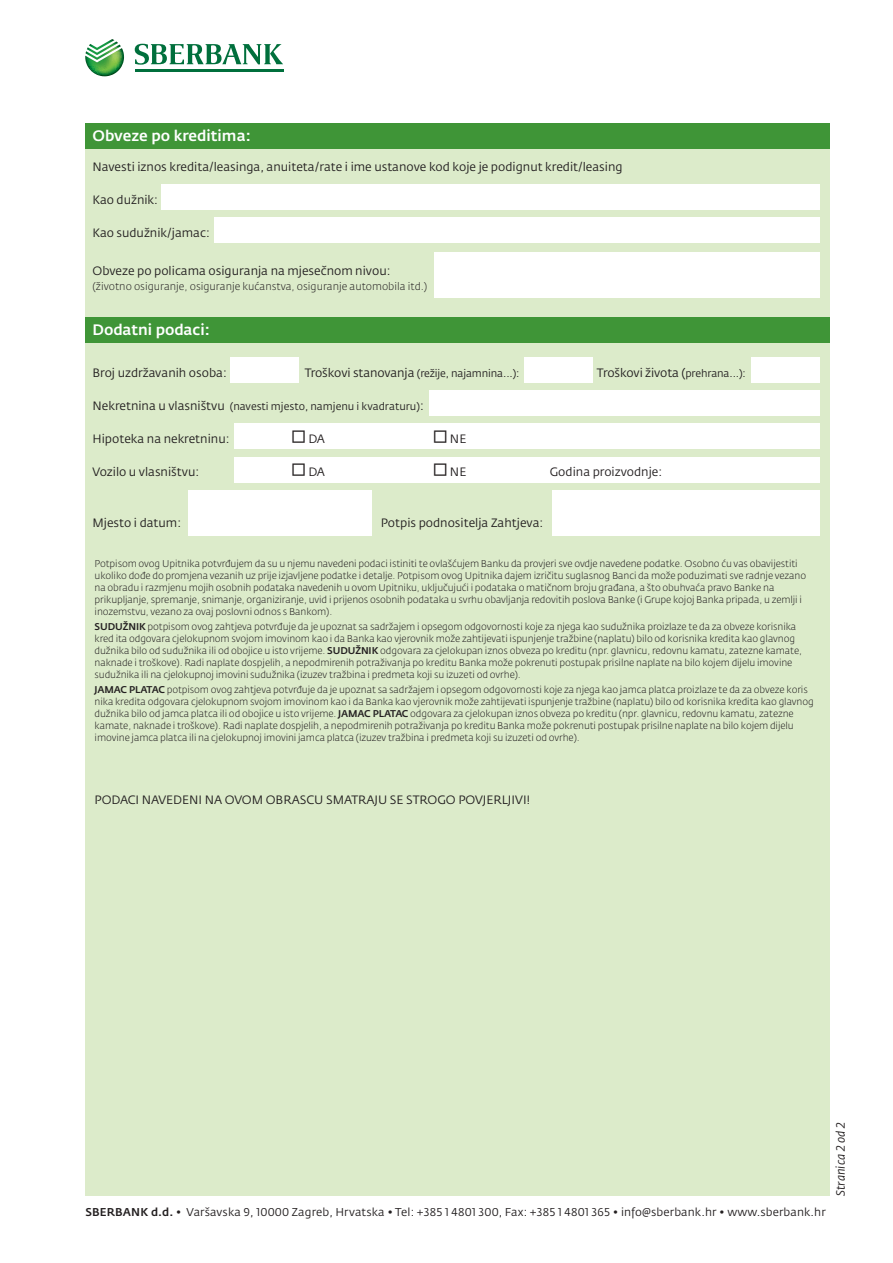
<style>
.page{position:relative;width:893px;height:1263px;background:#fff}
.page>*{position:absolute;margin:0;border:0;box-sizing:border-box;transform-origin:0 0}
.t1{font:500 15px "Fedra Sans Pro";color:#fff}
.t2{font:12px "Fedra Sans Pro";color:#231f20}
.t3{font:italic 12px "Fedra Sans Pro";color:#231f20}
.t4{font:11.25px "Fedra Sans Pro";letter-spacing:.01em;color:#231f20}
.t5{font:10.5px "Fedra Sans Pro";color:#231f20}
.t6{font:300 10.5px "Fedra Sans Pro";color:#231f20}
.t7{font:300 9.75px/12px "Fedra Sans Pro";letter-spacing:-.01em;color:#231f20}
.s1{font-size:12px}
.s2{font-size:10.5px}
.s3{font-size:18px}
.s4{font-weight:500}
</style>
<div class="page">
<svg style="left:85px;top:39px;width:39px;height:37px"></svg>
<svg style="left:135px;top:44px;width:148px;height:21px"></svg>
<hr style="left:135px;top:69px;width:148px;height:2px;background:#006f3c">
<div style="left:85px;top:123px;width:744px;height:1073px;background:#dcebca"></div>
<div style="left:85px;top:123px;width:744px;height:26px;background:#3f9537"></div>
<div style="left:85px;top:317px;width:744px;height:25px;background:#3f9537"></div>
<div style="left:162px;top:184px;width:658px;height:26px;background:#fff"></div>
<div style="left:230px;top:358px;width:68px;height:25px;background:#fff"></div>
<div style="left:524px;top:358px;width:68px;height:25px;background:#fff"></div>
<div style="left:752px;top:358px;width:68px;height:25px;background:#fff"></div>
<div style="left:429px;top:390px;width:391px;height:26px;background:#fff"></div>
<div style="left:234px;top:423px;width:586px;height:26px;background:#fff"></div>
<div style="left:234px;top:457px;width:586px;height:25px;background:#fff"></div>
<div style="left:215px;top:218px;width:605px;height:25px;background:#fff"></div>
<div style="left:435px;top:252px;width:385px;height:45px;background:#fff"></div>
<div style="left:552px;top:490px;width:268px;height:46px;background:#fff"></div>
<div style="left:188px;top:490px;width:184px;height:46px;background:#fff"></div>
<h1 class="t1" style="left:92px;top:127px;width:160px">Obveze po kreditima:</h1>
<p class="t2" style="left:92px;top:160px;width:532px">Navesti iznos kredita/leasinga, anuiteta/rate i ime ustanove kod koje je podignut kredit/leasing</p>
<p class="t2" style="left:92px;top:193px;width:67px">Kao dužnik:</p>
<p class="t2" style="left:92px;top:226px;width:119px">Kao sudužnik/jamac:</p>
<p class="t2" style="left:92px;top:263px;width:299px">Obveze po policama osiguranja na mjesečnom nivou:</p>
<p class="t6" style="left:92px;top:280px;width:336px">(životno osiguranje, osiguranje kućanstva, osiguranje automobila itd.)</p>
<h1 class="t1" style="left:92px;top:320px;width:119px">Dodatni podaci:</h1>
<p class="t2" style="left:92px;top:365px;width:136px">Broj uzdržavanih osoba:</p>
<p class="t5" style="left:305px;top:367px;width:216px"><span class="s1">Troškovi stanovanja</span> (režije, najamnina...):</p>
<p class="t2" style="left:597px;top:365px;width:150px">Troškovi života (<span class="s2">prehrana...):</span></p>
<p class="t5" style="left:92px;top:400px;width:333px"><span class="s1">Nekretnina u vlasništvu</span> (navesti mjesto, namjenu i kvadraturu)<span class="s1">:</span></p>
<p class="t2" style="left:92px;top:431px;width:139px">Hipoteka na nekretninu:</p>
<p class="t2" style="left:292px;top:431px;width:35px"><span class="s3">□</span> DA</p>
<p class="t2" style="left:433px;top:431px;width:35px"><span class="s3">□</span> NE</p>
<p class="t2" style="left:92px;top:464px;width:108px">Vozilo u vlasništvu:</p>
<p class="t2" style="left:292px;top:464px;width:35px"><span class="s3">□</span> DA</p>
<p class="t2" style="left:433px;top:464px;width:35px"><span class="s3">□</span> NE</p>
<p class="t2" style="left:550px;top:464px;width:114px">Godina proizvodnje:</p>
<p class="t2" style="left:92px;top:515px;width:90px">Mjesto i datum:</p>
<p class="t2" style="left:381px;top:515px;width:164px">Potpis podnositelja Zahtjeva:</p>
<p class="t7" style="left:95px;top:557px;width:713px">Potpisom ovog Upitnika potvrđujem da su u njemu navedeni podaci istiniti te ovlašćujem Banku da provjeri sve ovdje navedene podatke. Osobno ću vas obavijestiti ukoliko dođe do promjena vezanih uz prije izjavljene podatke i detalje. Potpisom ovog Upitnika dajem izričitu suglasnog Banci da može poduzimati sve radnje vezano na obradu i razmjenu mojih osobnih podataka navedenih u ovom Upitniku, uključujući i podataka o matičnom broju građana, a što obuhvaća pravo Banke na prikupljanje, spremanje, snimanje, organiziranje, uvid i prijenos osobnih podataka u svrhu obavljanja redovitih poslova Banke (i Grupe kojoj Banka pripada, u zemlji i inozemstvu, vezano za ovaj poslovni odnos s Bankom).</p>
<p class="t7" style="left:95px;top:620px;width:709px"><span class="s4">SUDUŽNIK</span> potpisom ovog zahtjeva potvrđuje da je upoznat sa sadržajem i opsegom odgovornosti koje za njega kao sudužnika proizlaze te da za obveze korisnika kred ita odgovara cjelokupnom svojom imovinom kao i da Banka kao vjerovnik može zahtijevati ispunjenje tražbine (naplatu) bilo od korisnika kredita kao glavnog dužnika bilo od sudužnika ili od obojice u isto vrijeme. <span class="s4">SUDUŽNIK</span> odgovara za cjelokupan iznos obveza po kreditu (npr. glavnicu, redovnu kamatu, zatezne kamate, naknade i troškove). Radi naplate dospjelih, a nepodmirenih potraživanja po kreditu Banka može pokrenuti postupak prisilne naplate na bilo kojem dijelu imovine sudužnika ili na cjelokupnoj imovini sudužnika (izuzev tražbina i predmeta koji su izuzeti od ovrhe).</p>
<p class="t7" style="left:95px;top:683px;width:721px"><span class="s4">JAMAC PLATAC</span> potpisom ovog zahtjeva potvrđuje da je upoznat sa sadržajem i opsegom odgovornosti koje za njega kao jamca platca proizlaze te da za obveze koris nika kredita odgovara cjelokupnom svojom imovinom kao i da Banka kao vjerovnik može zahtijevati ispunjenje tražbine (naplatu) bilo od korisnika kredita kao glavnog dužnika bilo od jamca platca ili od obojice u isto vrijeme. <span class="s4">JAMAC PLATAC</span> odgovara za cjelokupan iznos obveza po kreditu (npr. glavnicu, redovnu kamatu, zatezne kamate, naknade i troškove). Radi naplate dospjelih, a nepodmirenih potraživanja po kreditu Banka može pokrenuti postupak prisilne naplate na bilo kojem dijelu imovine jamca platca ili na cjelokupnoj imovini jamca platca (izuzev tražbina i predmeta koji su izuzeti od ovrhe).</p>
<p class="t2" style="left:95px;top:792px;width:437px">PODACI NAVEDENI NA OVOM OBRASCU SMATRAJU SE STROGO POVJERLJIVI!</p>
<p class="t4" style="left:85px;top:1205px;width:742px"><span class="s4">SBERBANK d.d. •</span> Varšavska 9, 10000 Zagreb, Hrvatska • Tel: +385 1 4801 300, Fax: +385 1 4801 365 • info@sberbank.hr • www.sberbank.hr</p>
<p class="t3" style="left:833px;top:1196px;width:76px;rotate:-90deg">Stranica 2 od 2</p>
</div>
